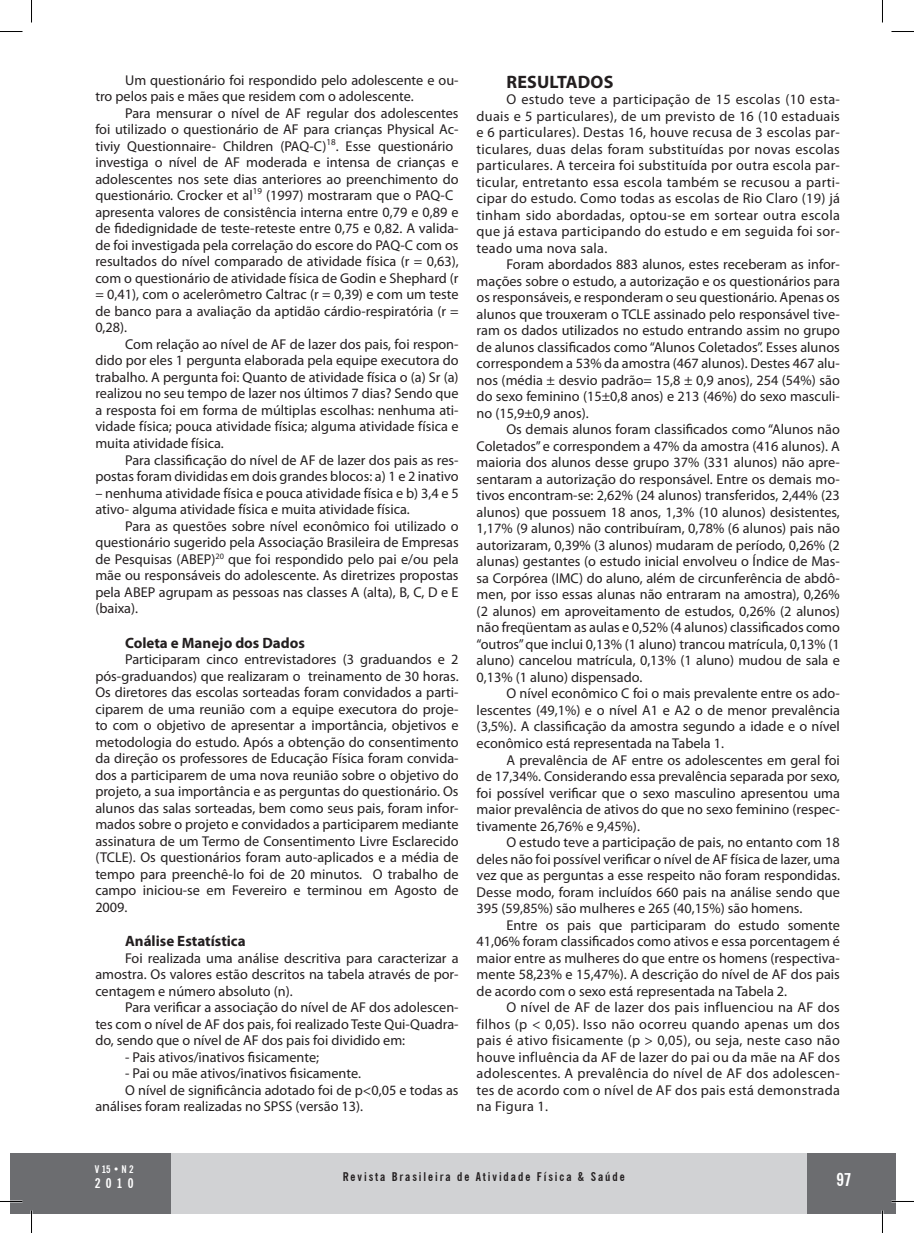
<style>
.page{position:relative;width:914px;height:1233px;background:#fff}
.page>*{position:absolute;margin:0;border:0;box-sizing:border-box;transform-origin:0 0}
.t1{font:700 18px "Myriad Pro";letter-spacing:.01em;color:#231f20}
.t2{font:700 condensed 18px "News Gothic BT";color:#fff}
.t3{font:700 15px "Myriad Pro";color:#231f20}
.t4{font:14.25px/16.5px "Myriad Pro";color:#231f20;text-align:justify}
.t5{font:700 condensed 13.5px "News Gothic BT";color:#fff}
.t6{font:700 condensed 12px "News Gothic BT";letter-spacing:.16em;color:#231f20}
.t7{font:700 condensed 10.5px "News Gothic BT";color:#fff}
</style>
<div class="page">
<div style="left:10px;top:1153px;width:22px;height:60px;background:#6c6d70"></div>
<div style="left:777px;top:1153px;width:118px;height:60px;background:#6c6d70"></div>
<div style="left:32px;top:1153px;width:139px;height:60px;background:#6c6d70"></div>
<div style="left:171px;top:1153px;width:635px;height:60px;background:#d1d2d4"></div>
<hr style="left:0;top:1200px;width:22px;height:2px;background:#fff">
<hr style="left:891px;top:1200px;width:22px;height:2px;background:#fff">
<hr style="left:881px;top:1210px;width:2px;height:22px;background:#fff">
<svg style="left:0;top:31px;width:22px;height:1px"></svg>
<svg style="left:891px;top:31px;width:22px;height:1px"></svg>
<svg style="left:0;top:1201px;width:22px;height:1px"></svg>
<svg style="left:891px;top:1201px;width:22px;height:1px"></svg>
<svg style="left:31px;top:0;width:1px;height:23px"></svg>
<svg style="left:31px;top:1210px;width:1px;height:22px"></svg>
<svg style="left:882px;top:0;width:1px;height:23px"></svg>
<svg style="left:882px;top:1210px;width:1px;height:22px"></svg>
<p class="t4" style="left:95px;top:71px;width:365px;text-indent:30px">Um questionário foi respondido pelo adolescente e ou&shy;tro pelos pais e mães que residem com o adolescente.</p>
<p class="t4" style="left:95px;top:104px;width:365px;text-align:left;text-indent:30px">Para mensurar o nível de AF regular dos adolescentes foi utilizado o questionário de AF para crianças Physical Ac&shy;tiviy Questionnaire- Children (PAQ-C)<sup>18</sup>. Esse questionário investiga o nível de AF moderada e intensa de crianças e adolescentes nos sete dias anteriores ao preenchimento do questionário. Crocker et al<sup>19</sup> (1997) mostraram que o PAQ-C apresenta valores de consistência interna entre 0,79 e 0,89 e de fidedignidade de teste-reteste entre 0,75 e 0,82. A valida&shy;de foi investigada pela correlação do escore do PAQ-C com os resultados do nível comparado de atividade física (r = 0,63), com o questionário de atividade física de Godin e Shephard (r = 0,41), com o acelerômetro Caltrac (r = 0,39) e com um teste de banco para a avaliação da aptidão cárdio-respiratória (r = 0,28).</p>
<p class="t4" style="left:95px;top:335px;width:365px;text-indent:30px">Com relação ao nível de AF de lazer dos pais, foi respon&shy;dido por eles 1 pergunta elaborada pela equipe executora do trabalho. A pergunta foi: Quanto de atividade física o (a) Sr (a) realizou no seu tempo de lazer nos últimos 7 dias? Sendo que a resposta foi em forma de múltiplas escolhas: nenhuma ati&shy;vidade física; pouca atividade física; alguma atividade física e muita atividade física.</p>
<p class="t4" style="left:95px;top:451px;width:365px;text-align:right">Para classificação do nível de AF de lazer dos pais as res&shy;postas foram divididas em dois grandes blocos: a) 1 e 2 inativo</p>
<p class="t4" style="left:95px;top:484px;width:365px">– nenhuma atividade física e pouca atividade física e b) 3,4 e 5 ativo- alguma atividade física e muita atividade física.</p>
<p class="t4" style="left:95px;top:517px;width:365px;text-indent:30px">Para as questões sobre nível econômico foi utilizado o questionário sugerido pela Associação Brasileira de Empresas de Pesquisas (ABEP)<sup>20</sup> que foi respondido pelo pai e/ou pela mãe ou responsáveis do adolescente. As diretrizes propostas pela ABEP agrupam as pessoas nas classes A (alta), B, C, D e E (baixa).</p>
<p class="t3" style="left:125px;top:632px;width:181px">Coleta e Manejo dos Dados</p>
<p class="t4" style="left:95px;top:650px;width:365px;text-indent:30px">Participaram cinco entrevistadores (3 graduandos e 2 pós-graduandos) que realizaram o treinamento de 30 horas.<br>Os diretores das escolas sorteadas foram convidados a parti&shy;ciparem de uma reunião com a equipe executora do proje&shy;to com o objetivo de apresentar a importância, objetivos e metodologia do estudo. Após a obtenção do consentimento da direção os professores de Educação Física foram convida&shy;dos a participarem de uma nova reunião sobre o objetivo do projeto, a sua importância e as perguntas do questionário. Os alunos das salas sorteadas, bem como seus pais, foram infor&shy;mados sobre o projeto e convidados a participarem mediante assinatura de um Termo de Consentimento Livre Esclarecido (TCLE). Os questionários foram auto-aplicados e a média de tempo para preenchê-lo foi de 20 minutos. O trabalho de campo iniciou-se em Fevereiro e terminou em Agosto de 2009.</p>
<p class="t3" style="left:125px;top:931px;width:122px">Análise Estatística</p>
<p class="t4" style="left:95px;top:949px;width:365px;text-indent:30px">Foi realizada uma análise descritiva para caracterizar a amostra. Os valores estão descritos na tabela através de por&shy;centagem e número absoluto (n).</p>
<p class="t4" style="left:95px;top:998px;width:365px;text-indent:30px">Para verificar a associação do nível de AF dos adolescen&shy;tes com o nível de AF dos pais, foi realizado Teste Qui-Quadra&shy;do, sendo que o nível de AF dos pais foi dividido em:</p>
<p class="t4" style="left:125px;top:1048px;width:195px">- Pais ativos/inativos fisicamente;</p>
<p class="t4" style="left:125px;top:1064px;width:237px">- Pai ou mãe ativos/inativos fisicamente.</p>
<p class="t4" style="left:125px;top:1081px;width:335px">O nível de significância adotado foi de p&lt;0,05 e todas as</p>
<p class="t4" style="left:95px;top:1097px;width:269px">análises foram realizadas no SPSS (versão 13).</p>
<p class="t1" style="left:506px;top:70px;width:108px">RESULTADOS</p>
<p class="t4" style="left:476px;top:91px;width:365px;text-indent:30px">O estudo teve a participação de 15 escolas (10 esta&shy;duais e 5 particulares), de um previsto de 16 (10 estaduais e 6 particulares). Destas 16, houve recusa de 3 escolas par&shy;ticulares, duas delas foram substituídas por novas escolas particulares. A terceira foi substituída por outra escola par&shy;ticular, entretanto essa escola também se recusou a parti&shy;cipar do estudo. Como todas as escolas de Rio Claro (19) já tinham sido abordadas, optou-se em sortear outra escola que já estava participando do estudo e em seguida foi sor&shy;teado uma nova sala.</p>
<p class="t4" style="left:476px;top:256px;width:365px;text-indent:30px">Foram abordados 883 alunos, estes receberam as infor&shy;mações sobre o estudo, a autorização e os questionários para os responsáveis, e responderam o seu questionário. Apenas os alunos que trouxeram o TCLE assinado pelo responsável tive&shy;ram os dados utilizados no estudo entrando assim no grupo de alunos classificados como “Alunos Coletados”. Esses alunos correspondem a 53% da amostra (467 alunos). Destes 467 alu&shy;nos (média ± desvio padrão= 15,8 ± 0,9 anos), 254 (54%) são do sexo feminino (15±0,8 anos) e 213 (46%) do sexo masculi&shy;no (15,9±0,9 anos).</p>
<p class="t4" style="left:476px;top:421px;width:365px;text-indent:30px">Os demais alunos foram classificados como “Alunos não Coletados” e correspondem a 47% da amostra (416 alunos). A maioria dos alunos desse grupo 37% (331 alunos) não apre&shy;sentaram a autorização do responsável. Entre os demais mo&shy;tivos encontram-se: 2,62% (24 alunos) transferidos, 2,44% (23 alunos) que possuem 18 anos, 1,3% (10 alunos) desistentes, 1,17% (9 alunos) não contribuíram, 0,78% (6 alunos) pais não autorizaram, 0,39% (3 alunos) mudaram de período, 0,26% (2 alunas) gestantes (o estudo inicial envolveu o Índice de Mas&shy;sa Corpórea (IMC) do aluno, além de circunferência de abdô&shy;men, por isso essas alunas não entraram na amostra), 0,26% (2 alunos) em aproveitamento de estudos, 0,26% (2 alunos) não freqüentam as aulas e 0,52% (4 alunos) classificados como “outros” que inclui 0,13% (1 aluno) trancou matrícula, 0,13% (1 aluno) cancelou matrícula, 0,13% (1 aluno) mudou de sala e 0,13% (1 aluno) dispensado.</p>
<p class="t4" style="left:476px;top:685px;width:365px;text-indent:30px">O nível econômico C foi o mais prevalente entre os ado&shy;lescentes (49,1%) e o nível A1 e A2 o de menor prevalência (3,5%). A classificação da amostra segundo a idade e o nível econômico está representada na Tabela 1.</p>
<p class="t4" style="left:476px;top:751px;width:365px;text-indent:30px">A prevalência de AF entre os adolescentes em geral foi de 17,34%. Considerando essa prevalência separada por sexo, foi possível verificar que o sexo masculino apresentou uma maior prevalência de ativos do que no sexo feminino (respec&shy;tivamente 26,76% e 9,45%).</p>
<p class="t4" style="left:476px;top:833px;width:365px;text-indent:30px">O estudo teve a participação de pais, no entanto com 18 deles não foi possível verificar o nível de AF física de lazer, uma vez que as perguntas a esse respeito não foram respondidas.<br>Desse modo, foram incluídos 660 pais na análise sendo que 395 (59,85%) são mulheres e 265 (40,15%) são homens.</p>
<p class="t4" style="left:476px;top:916px;width:365px;text-indent:30px">Entre os pais que participaram do estudo somente 41,06% foram classificados como ativos e essa porcentagem é maior entre as mulheres do que entre os homens (respectiva&shy;mente 58,23% e 15,47%). A descrição do nível de AF dos pais de acordo com o sexo está representada na Tabela 2.</p>
<p class="t4" style="left:476px;top:998px;width:365px;text-indent:30px">O nível de AF de lazer dos pais influenciou na AF dos filhos (p &lt; 0,05). Isso não ocorreu quando apenas um dos pais é ativo fisicamente (p &gt; 0,05), ou seja, neste caso não houve influência da AF de lazer do pai ou da mãe na AF dos adolescentes. A prevalência do nível de AF dos adolescen&shy;tes de acordo com o nível de AF dos pais está demonstrada na Figura 1.</p>
<p class="t7" style="left:95px;top:1162px;width:40px">V 15 • N 2</p>
<p class="t5" style="left:95px;top:1175px;width:40px">2010</p>
<p class="t6" style="left:343px;top:1169px;width:283px">Revista Brasileira de Atividade Física &amp; Saúde</p>
<p class="t2" style="left:836px;top:1168px;width:17px">97</p>
</div>
